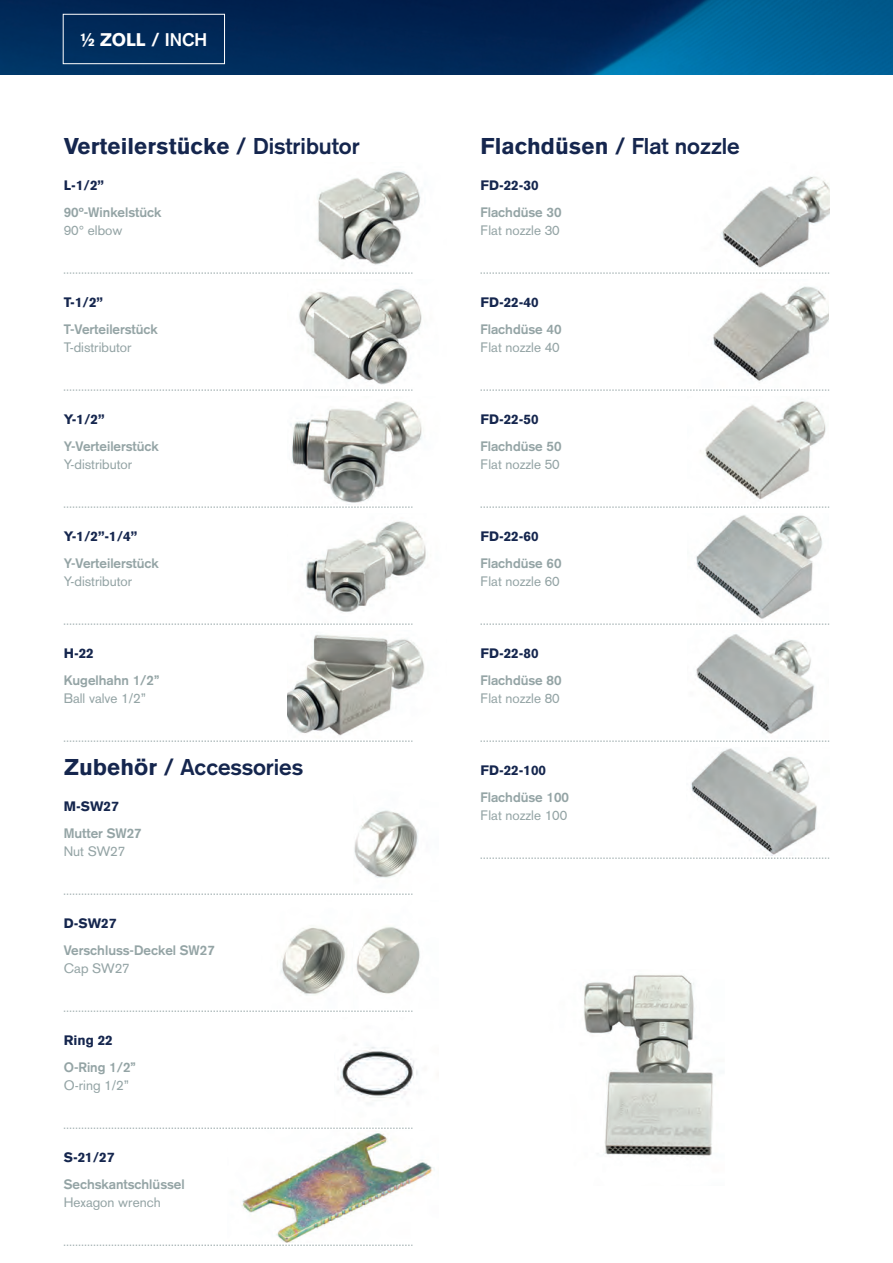
<style>
.page{position:relative;width:893px;height:1263px;background:#fff}
.page>*{position:absolute;margin:0;border:0;box-sizing:border-box;transform-origin:0 0}
.t1{font:900 22.5px "Akzidenz Grotesk";color:#15264e}
.t2{font:700 22.5px "Akzidenz Grotesk";color:#15264e}
.t3{font:900 18px "Akzidenz Grotesk";color:#fff}
.t4{font:700 13.5px "Akzidenz Grotesk";color:#94a4a5}
.t5{font:13.5px "Akzidenz Grotesk";color:#94a4a5}
.t6{font:900 13.5px "Akzidenz Grotesk";color:#15264e}
.s1{font-weight:700}
.s2{font-weight:900}
</style>
<div class="page">
<img style="left:0;top:0;width:893px;height:74px">
<img style="left:721px;top:176px;width:108px;height:92px">
<img style="left:696px;top:515px;width:127px;height:104px">
<img style="left:713px;top:286px;width:116px;height:97px">
<img style="left:696px;top:634px;width:119px;height:100px">
<img style="left:691px;top:748px;width:126px;height:108px">
<img style="left:705px;top:401px;width:121px;height:99px">
<img style="left:317px;top:171px;width:104px;height:94px">
<img style="left:290px;top:401px;width:132px;height:102px">
<img style="left:299px;top:288px;width:123px;height:97px">
<img style="left:287px;top:634px;width:138px;height:102px">
<img style="left:304px;top:521px;width:122px;height:91px">
<img style="left:354px;top:810px;width:64px;height:68px">
<img style="left:280px;top:927px;width:140px;height:68px">
<img style="left:337px;top:1044px;width:81px;height:55px">
<img style="left:242px;top:1133px;width:193px;height:110px">
<img style="left:584px;top:975px;width:129px;height:181px">
<svg style="left:480px;top:273px;width:349px;height:1px"></svg>
<svg style="left:480px;top:390px;width:349px;height:1px"></svg>
<svg style="left:480px;top:507px;width:349px;height:1px"></svg>
<svg style="left:480px;top:624px;width:349px;height:1px"></svg>
<svg style="left:480px;top:741px;width:349px;height:1px"></svg>
<svg style="left:480px;top:858px;width:349px;height:1px"></svg>
<svg style="left:64px;top:273px;width:348px;height:1px"></svg>
<svg style="left:64px;top:390px;width:348px;height:1px"></svg>
<svg style="left:64px;top:507px;width:348px;height:1px"></svg>
<svg style="left:64px;top:624px;width:348px;height:1px"></svg>
<svg style="left:64px;top:741px;width:348px;height:1px"></svg>
<svg style="left:64px;top:894px;width:348px;height:1px"></svg>
<svg style="left:64px;top:1011px;width:348px;height:1px"></svg>
<svg style="left:64px;top:1128px;width:348px;height:1px"></svg>
<svg style="left:64px;top:1245px;width:348px;height:1px"></svg>
<div style="left:63px;top:14px;width:162px;height:50px;border:1px solid #fff"></div>
<h2 class="t3" style="left:80px;top:28px;width:129px">½ ZOLL / <span class="s1">INCH</span></h2>
<h1 class="t1" style="left:64px;top:132px;width:297px">Verteilerstücke / <span class="s1">Distributor</span></h1>
<p class="t6" style="left:64px;top:177px;width:42px">L-1/2”</p>
<p class="t4" style="left:64px;top:204px;width:99px">90º-Winkelstück</p>
<p class="t5" style="left:64px;top:222px;width:60px">90° elbow</p>
<p class="t6" style="left:64px;top:294px;width:41px">T-1/2”</p>
<p class="t4" style="left:64px;top:321px;width:96px">T-Verteilerstück</p>
<p class="t5" style="left:64px;top:339px;width:69px">T-distributor</p>
<p class="t6" style="left:64px;top:411px;width:42px">Y-1/2”</p>
<p class="t4" style="left:64px;top:438px;width:97px">Y-Verteilerstück</p>
<p class="t5" style="left:64px;top:456px;width:70px">Y-distributor</p>
<p class="t6" style="left:64px;top:528px;width:75px">Y-1/2”-1/4”</p>
<p class="t4" style="left:64px;top:555px;width:97px">Y-Verteilerstück</p>
<p class="t5" style="left:64px;top:573px;width:70px">Y-distributor</p>
<p class="t6" style="left:64px;top:645px;width:32px">H-22</p>
<p class="t4" style="left:64px;top:672px;width:97px">Kugelhahn 1/2”</p>
<p class="t5" style="left:64px;top:690px;width:84px">Ball valve 1/2”</p>
<h1 class="t2" style="left:64px;top:754px;width:241px"><span class="s2">Zubehör /</span> Accessories</h1>
<p class="t6" style="left:64px;top:798px;width:56px">M-SW27</p>
<p class="t4" style="left:64px;top:825px;width:80px">Mutter SW27</p>
<p class="t5" style="left:64px;top:843px;width:63px">Nut SW27</p>
<p class="t6" style="left:64px;top:915px;width:54px">D-SW27</p>
<p class="t4" style="left:64px;top:942px;width:153px">Verschluss-Deckel SW27</p>
<p class="t5" style="left:64px;top:960px;width:68px">Cap SW27</p>
<p class="t6" style="left:64px;top:1032px;width:51px">Ring 22</p>
<p class="t4" style="left:64px;top:1059px;width:74px">O-Ring 1/2”</p>
<p class="t5" style="left:64px;top:1077px;width:67px">O-ring 1/2”</p>
<p class="t6" style="left:64px;top:1149px;width:52px">S-21/27</p>
<p class="t4" style="left:64px;top:1176px;width:122px">Sechskantschlüssel</p>
<p class="t5" style="left:64px;top:1194px;width:99px">Hexagon wrench</p>
<h1 class="t1" style="left:480px;top:132px;width:261px">Flachdüsen / <span class="s1">Flat nozzle</span></h1>
<p class="t6" style="left:480px;top:177px;width:60px">FD-22-30</p>
<p class="t4" style="left:480px;top:204px;width:83px">Flachdüse 30</p>
<p class="t5" style="left:480px;top:222px;width:81px">Flat nozzle 30</p>
<p class="t6" style="left:480px;top:294px;width:60px">FD-22-40</p>
<p class="t4" style="left:480px;top:321px;width:83px">Flachdüse 40</p>
<p class="t5" style="left:480px;top:339px;width:81px">Flat nozzle 40</p>
<p class="t6" style="left:480px;top:411px;width:60px">FD-22-50</p>
<p class="t4" style="left:480px;top:438px;width:83px">Flachdüse 50</p>
<p class="t5" style="left:480px;top:456px;width:81px">Flat nozzle 50</p>
<p class="t6" style="left:480px;top:528px;width:60px">FD-22-60</p>
<p class="t4" style="left:480px;top:555px;width:83px">Flachdüse 60</p>
<p class="t5" style="left:480px;top:573px;width:81px">Flat nozzle 60</p>
<p class="t6" style="left:480px;top:645px;width:60px">FD-22-80</p>
<p class="t4" style="left:480px;top:672px;width:83px">Flachdüse 80</p>
<p class="t5" style="left:480px;top:690px;width:81px">Flat nozzle 80</p>
<p class="t6" style="left:480px;top:762px;width:67px">FD-22-100</p>
<p class="t4" style="left:480px;top:789px;width:90px">Flachdüse 100</p>
<p class="t5" style="left:480px;top:807px;width:88px">Flat nozzle 100</p>
</div>
